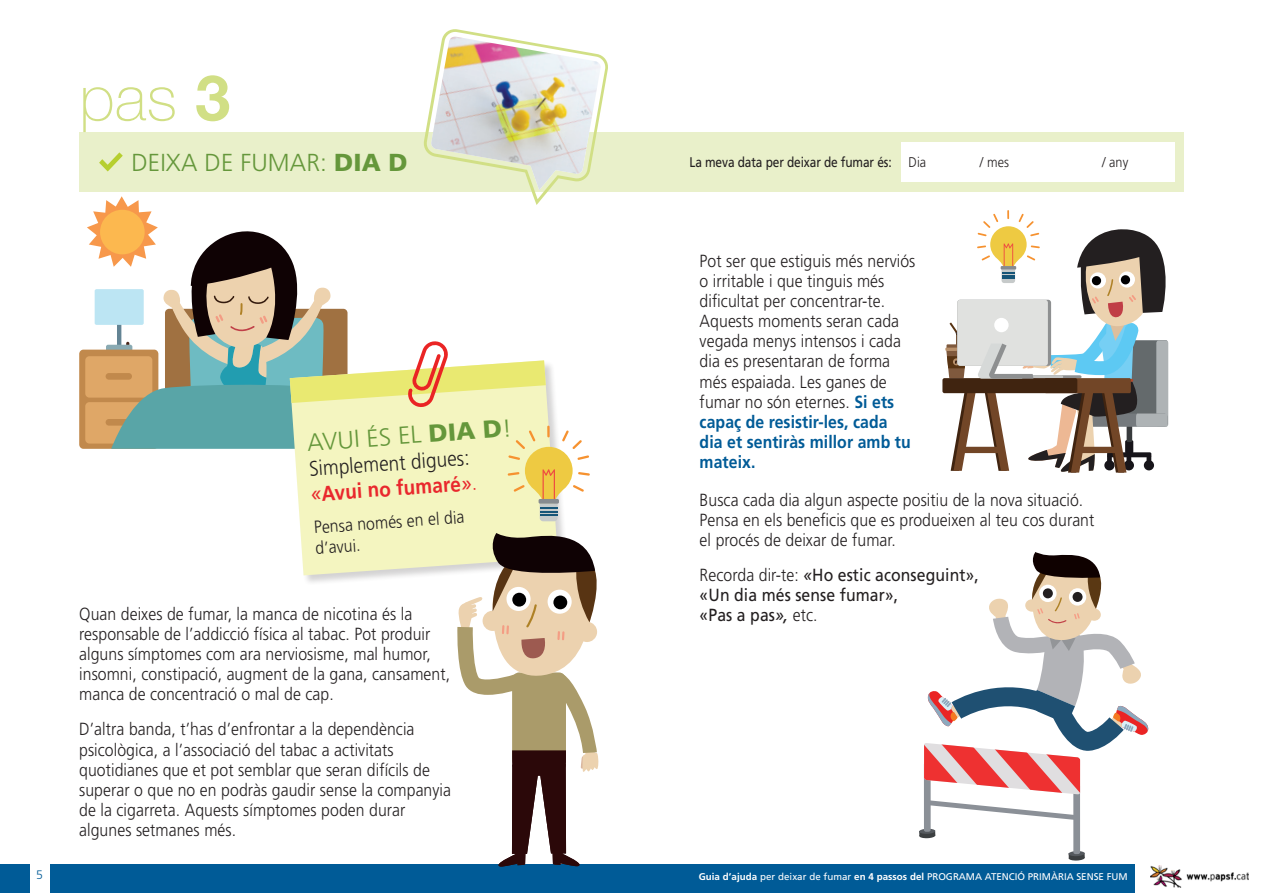
<style>
.page{position:relative;width:1263px;height:893px;background:#fff}
.page>*{position:absolute;margin:0;border:0;box-sizing:border-box;transform-origin:0 0}
.t1{font:100 63.15px "Helvetica Neue LT Std";color:#d1df85}
.t2{font:300 24.6px "Frutiger";letter-spacing:.005em;color:#65973b}
.t3{font:300 21px/25.5px "Frutiger";color:#231f20;scale:.9 1}
.t4{font:300 17.55px/20.2px "Frutiger";letter-spacing:.005em;color:#231f20;scale:.9 1}
.t5{font:17.55px/20.2px "Frutiger";letter-spacing:.005em;color:#231f20;scale:.9 1}
.t6{font:14.1px "Frutiger";letter-spacing:-.01em;color:#231f20;scale:.85 1}
.t7{font:300 14.1px "Frutiger";letter-spacing:.005em;color:#231f20;scale:.9 1}
.t8{font:300 12.3px "Frutiger";color:#005b97}
.t9{font:9.75px "Frutiger";color:#fff}
.s1{font-weight:700}
.s2{font-weight:900}
.s3{font-weight:400;font-style:italic;color:#e9282d}
.s4{font-weight:700;color:#e9282d}
.s5{color:#e9282d}
.s6{font-weight:700;color:#005b97}
.s7{font-weight:300}
.s8{font-style:italic}
</style>
<div class="page">
<div style="left:0;top:864px;width:1263px;height:29px;background:#005b97"></div>
<div style="left:1135px;top:864px;width:128px;height:29px;background:#fff"></div>
<img style="left:1150px;top:865px;width:98px;height:23px">
<div style="left:30px;top:864px;width:20px;height:29px;background:#fff"></div>
<div style="left:79px;top:350px;width:79px;height:99px;background:#c1894c;border-radius:4px"></div>
<div style="left:85px;top:356px;width:67px;height:42px;background:#dfa767;border-radius:4px"></div>
<div style="left:85px;top:402px;width:67px;height:42px;background:#dfa767;border-radius:4px"></div>
<div style="left:289px;top:360px;width:280px;height:226px;background:#231f20;opacity:.2"></div>
<svg style="left:290px;top:521px;width:268px;height:54px;fill:#f4f5c0"></svg>
<div style="left:79px;top:132px;width:1105px;height:60px;background:#e9f0ca"></div>
<div style="left:901px;top:142px;width:274px;height:40px;background:#fff"></div>
<svg style="left:87px;top:29px;width:521px;height:492px"></svg>
<svg style="left:457px;top:531px;width:142px;height:336px"></svg>
<hr style="left:945px;top:348px;width:22px;height:3px;background:#b8906a">
<div style="left:942px;top:378px;width:135px;height:15px;background:#402410;border-radius:2px"></div>
<svg style="left:946px;top:210px;width:223px;height:263px"></svg>
<svg style="left:931px;top:800px;width:142px;height:20px"></svg>
<div style="left:1069px;top:855px;width:16px;height:6px;background:#3c3f41;border-radius:50%"></div>
<svg style="left:1068px;top:854px;width:17px;height:4px"></svg>
<div style="left:1068px;top:851px;width:17px;height:5px;background:#55595e;border-radius:50%"></div>
<div style="left:1073px;top:785px;width:7px;height:69px;background:#8b9097;border-radius:2px"></div>
<div style="left:919px;top:833px;width:16px;height:5px;background:#3c3f41;border-radius:50%"></div>
<svg style="left:919px;top:832px;width:16px;height:4px"></svg>
<svg style="left:919px;top:828px;width:16px;height:6px"></svg>
<div style="left:924px;top:762px;width:7px;height:70px;background:#8b9097;border-radius:2px"></div>
<svg style="left:924px;top:552px;width:225px;height:242px"></svg>
<p class="t1" style="left:79px;top:62px;width:153px">pas <span class="s1">3</span></p>
<p class="t2" style="left:131px;top:149px;width:278px">DEIXA DE FUMAR: <span class="s2">DIA D</span></p>
<p class="t2" style="left:306px;top:428px;width:206px;rotate:-4deg">AVUI ÉS EL <span class="s2">DIA D</span>!</p>
<p class="t3" style="left:308px;top:456px;width:186px;rotate:-4deg">Simplement digues: <span class="s3">«</span><span class="s4">Avui no fumaré</span><span class="s3">»</span><span class="s5">.</span></p>
<p class="t4" style="left:313px;top:517px;width:169px;line-height:21px;rotate:-4deg">Pensa només en el dia d’avui.</p>
<p class="t4" style="left:79px;top:603px;width:414px">Quan deixes de fumar, la manca de nicotina és la responsable de l’addicció física al tabac. Pot produir alguns símptomes com ara nerviosisme, mal humor, insomni, constipació, augment de la gana, cansament, manca de concentració o mal de cap.</p>
<p class="t4" style="left:79px;top:719px;width:415px">D’altra banda, t’has d’enfrontar a la dependència psicològica, a l’associació del tabac a activitats quotidianes que et pot semblar que seran difícils de superar o que no en podràs gaudir sense la companyia de la cigarreta. Aquests símptomes poden durar algunes setmanes més.</p>
<p class="t6" style="left:690px;top:154px;width:239px">La meva data per deixar de fumar és:</p>
<p class="t7" style="left:908px;top:154px;width:21px">Dia</p>
<p class="t7" style="left:980px;top:154px;width:34px">/ mes</p>
<p class="t7" style="left:1102px;top:154px;width:31px">/ any</p>
<p class="t4" style="left:700px;top:250px;width:241px">Pot ser que estiguis més nerviós o irritable i que tinguis més dificultat per concentrar-te.<br>Aquests moments seran cada vegada menys intensos i cada dia es presentaran de forma més espaiada. Les ganes de fumar no són eternes. <span class="s6">Si ets capaç de resistir-les, cada<br>dia et sentiràs millor amb tu mateix.</span></p>
<p class="t4" style="left:700px;top:489px;width:440px">Busca cada dia algun aspecte positiu de la nova situació.<br>Pensa en els beneficis que es produeixen al teu cos durant el procés de deixar de fumar.</p>
<p class="t5" style="left:700px;top:565px;width:312px"><span class="s7">Recorda dir-te:</span> <span class="s8">«</span>Ho estic aconseguint», «Un dia més sense fumar»,<br>«Pas a pas<span class="s8">»,</span> <span class="s7">etc.</span></p>
<p class="t8" style="left:36px;top:868px;width:8px">5</p>
<p class="t9" style="left:699px;top:870px;width:430px"><span class="s1">Guia d’ajuda</span> per deixar de fumar <span class="s1">en 4 passos del</span> PROGRAMA ATENCIÓ PRIMÀRIA SENSE FUM</p>
</div>
